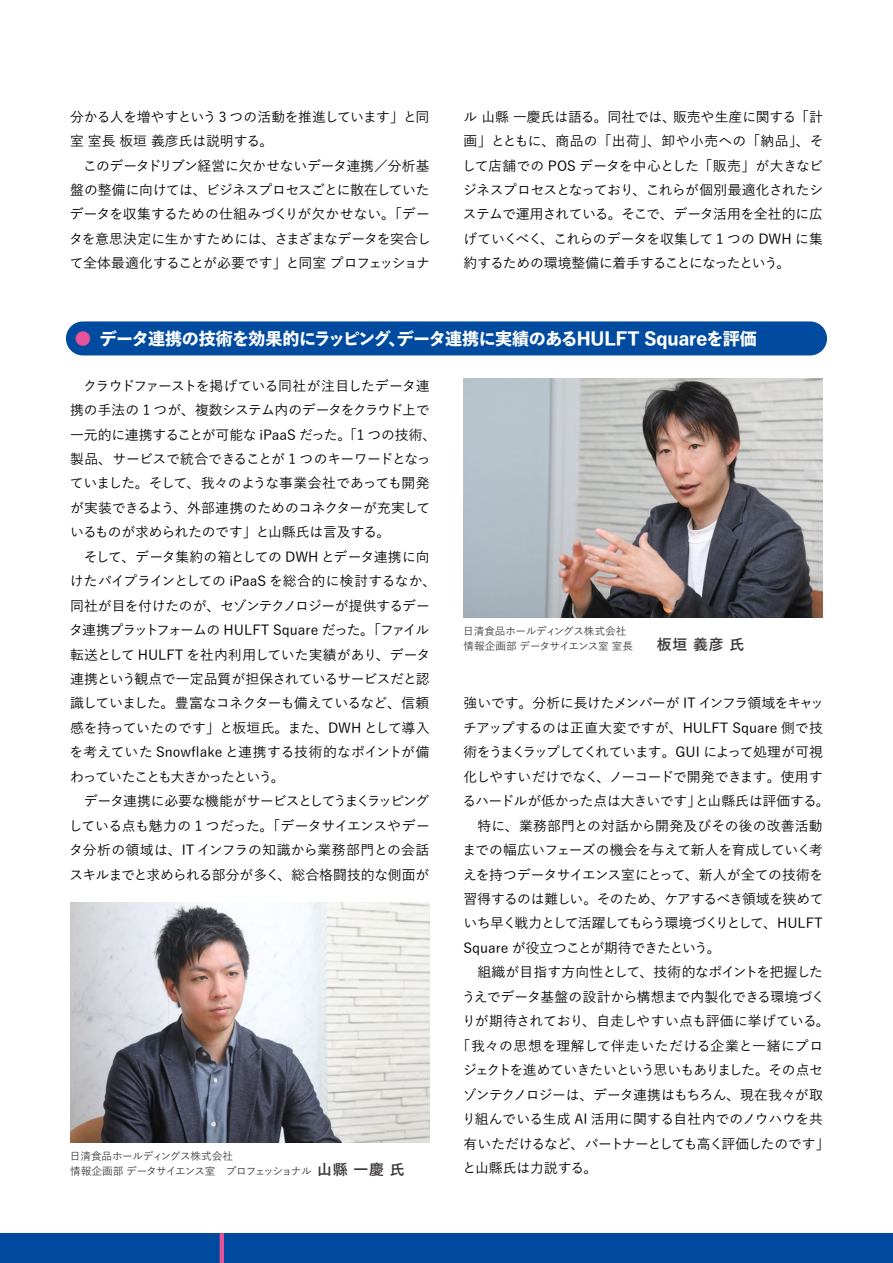
<style>
.page{position:relative;width:893px;height:1263px;background:#fff}
.page>*{position:absolute;margin:0;border:0;box-sizing:border-box;transform-origin:0 0}
.t1{font:800 16.95px "Yu Go Std N";letter-spacing:-.02em;color:#fff}
.t2{font:700 14.85px "Yu Go Pr 6 N";color:#3e3a39}
.t3{font:500 13.8px/24.5px "Yu Go Pr 6 N";letter-spacing:-.025em;color:#000}
.t4{font:500 13.8px "Yu Go Pr 6 N";letter-spacing:-.005em;color:#000}
.t5{font:500 13.8px "Yu Go Pr 6 N";color:#000}
.t6{font:500 13.8px "Yu Go Pr 6 N";letter-spacing:-.085em;color:#000}
.t7{font:500 13.8px "Yu Go Pr 6 N";letter-spacing:-.065em;color:#000}
.t8{font:500 13.8px "Yu Go Pr 6 N";letter-spacing:-.07em;color:#000}
.t9{font:500 13.8px "Yu Go Pr 6 N";letter-spacing:-.075em;color:#000}
.t10{font:500 13.8px "Yu Go Pr 6 N";letter-spacing:-.045em;color:#000}
.t11{font:500 13.8px "Yu Go Pr 6 N";letter-spacing:.015em;color:#000}
.t12{font:500 13.8px "Yu Go Pr 6 N";letter-spacing:.035em;color:#000}
.t13{font:500 10.65px/14.9px "Yu Go Pr 6 N";letter-spacing:-.025em;color:#3e3a39}
.s1{color:#e85298}
.s2{font-weight:700;font-size:14.85px}
</style>
<div class="page">
<div style="left:0;top:1233px;width:893px;height:30px;background:#004ba0"></div>
<hr style="left:220px;top:1233px;width:4px;height:30px;background:#e85298">
<div style="left:66px;top:321px;width:761px;height:34px;background:#004ba0;border-radius:17px"></div>
<img style="left:463px;top:378px;width:360px;height:240px">
<img style="left:70px;top:902px;width:359px;height:240px">
<p class="t3" style="left:69px;top:103px;width:363px">分かる人を増やすという 3 つの活動を推進しています」と同室室長板垣義彦氏は説明する。<br>　このデータドリブン経営に欠かせないデータ連携／分析基盤の整備に向けては、ビジネスプロセスごとに散在していたデータを収集するための仕組みづくりが欠かせない。「データを意思決定に生かすためには、さまざまなデータを突合して全体最適化することが必要です」と同室プロフェッショナ</p>
<p class="t3" style="left:462px;top:103px;width:363px;text-align:justify">ル山縣一慶氏は語る。同社では、販売や生産に関する「計画」とともに、商品の「出荷」、卸や小売への「納品」、そして店舗での POS データを中心とした「販売」が大きなビジネスプロセスとなっており、これらが個別最適化されたシステムで運用されている。そこで、データ活用を全社的に広げていくべく、これらのデータを収集して 1 つの DWH に集約するための環境整備に着手することになったという。</p>
<p class="t1" style="left:74px;top:325px;width:684px"><span class="s1">●</span> データ連携の技術を効果的にラッピング、データ連携に実績のあるHULFT Squareを評価</p>
<p class="t3" style="left:69px;top:372px;width:369px">　クラウドファーストを掲げている同社が注目したデータ連携の手法の 1 つが、複数システム内のデータをクラウド上で一元的に連携することが可能な iPaaS だった。「1 つの技術、製品、サービスで統合できることが 1 つのキーワードとなっていました。そして、我々のような事業会社であっても開発が実装できるよう、外部連携のためのコネクターが充実しているものが求められたのです」と山縣氏は言及する。<br>　そして、データ集約の箱としての DWH とデータ連携に向けたパイプラインとしての iPaaS を総合的に検討するなか、同社が目を付けたのが、セゾンテクノロジーが提供するデータ連携プラットフォームの HULFT Square だった。「ファイル転送として HULFT を社内利用していた実績があり、データ連携という観点で一定品質が担保されているサービスだと認識していました。豊富なコネクターも備えているなど、信頼感を持っていたのです」と板垣氏。また、DWH として導入を考えていた Snowflake と連携する技術的なポイントが備わっていたことも大きかったという。<br>　データ連携に必要な機能がサービスとしてうまくラッピングしている点も魅力の 1 つだった。「データサイエンスやデータ分析の領域は、IT インフラの知識から業務部門との会話スキルまでと求められる部分が多く、総合格闘技的な側面が</p>
<p class="t13" style="left:463px;top:623px;width:171px">日清食品ホールディングス株式会社情報企画部データサイエンス室室長</p>
<p class="t2" style="left:657px;top:636px;width:89px">板垣 義彦 氏</p>
<p class="t3" style="left:463px;top:689px;width:362px">強いです。分析に長けたメンバーが IT インフラ領域をキャッ</p>
<p class="t5" style="left:463px;top:715px;width:361px">チアップするのは正直大変ですが、HULFT Square 側で技</p>
<p class="t7" style="left:463px;top:739px;width:361px">術をうまくラップしてくれています。GUI によって処理が可視</p>
<p class="t3" style="left:463px;top:763px;width:361px">化しやすいだけでなく、ノーコードで開発できます。使用す</p>
<p class="t3" style="left:462px;top:787px;width:369px">るハードルが低かった点は大きいです」と山縣氏は評価する。</p>
<p class="t11" style="left:463px;top:813px;width:361px">　特に、業務部門との対話から開発及びその後の改善活動</p>
<p class="t3" style="left:462px;top:836px;width:362px">までの幅広いフェーズの機会を与えて新人を育成していく考</p>
<p class="t3" style="left:463px;top:860px;width:362px">えを持つデータサイエンス室にとって、新人が全ての技術を</p>
<p class="t3" style="left:463px;top:885px;width:362px">習得するのは難しい。そのため、ケアするべき領域を狭めて</p>
<p class="t6" style="left:464px;top:911px;width:361px">いち早く戦力として活躍してもらう環境づくりとして、HULFT</p>
<p class="t3" style="left:463px;top:934px;width:258px">Square が役立つことが期待できたという。</p>
<p class="t3" style="left:463px;top:958px;width:361px">　組織が目指す方向性として、技術的なポイントを把握した</p>
<p class="t3" style="left:462px;top:983px;width:365px">うえでデータ基盤の設計から構想まで内製化できる環境づく</p>
<p class="t4" style="left:462px;top:1008px;width:369px">りが期待されており、自走しやすい点も評価に挙げている。</p>
<p class="t12" style="left:457px;top:1033px;width:368px">「我々の思想を理解して伴走いただける企業と一緒にプロ</p>
<p class="t8" style="left:463px;top:1057px;width:362px">ジェクトを進めていきたいという思いもありました。その点セ</p>
<p class="t10" style="left:463px;top:1082px;width:362px">ゾンテクノロジーは、データ連携はもちろん、現在我々が取</p>
<p class="t4" style="left:462px;top:1106px;width:362px">り組んでいる生成 AI 活用に関する自社内でのノウハウを共</p>
<p class="t9" style="left:463px;top:1131px;width:368px">有いただけるなど、パートナーとしても高く評価したのです」</p>
<p class="t5" style="left:463px;top:1155px;width:136px">と山縣氏は力説する。</p>
<p class="t13" style="left:70px;top:1147px;width:336px">日清食品ホールディングス株式会社<br>情報企画部データサイエンス室　プロフェッショナル<span class="s2">山縣 一慶 氏</span></p>
</div>
